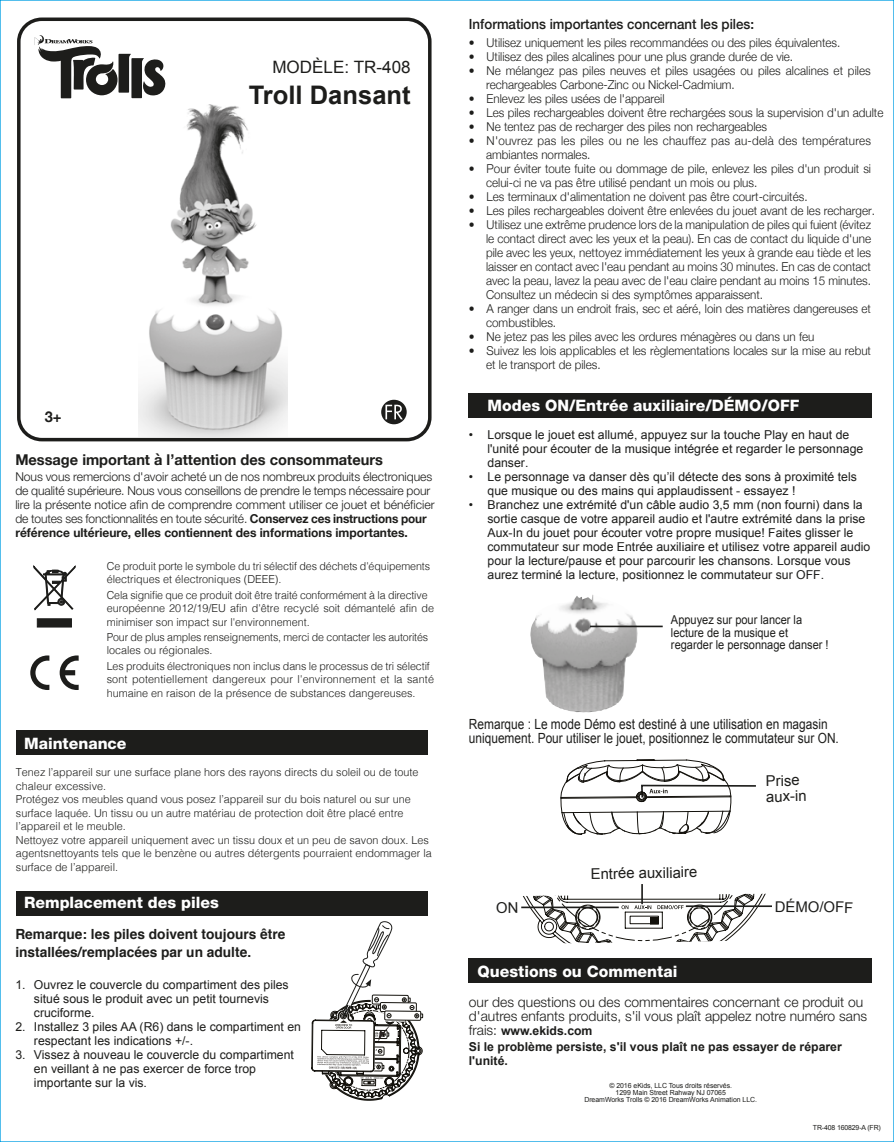
<style>
.page{position:relative;width:894px;height:1142px;background:#fff}
.page>*{position:absolute;margin:0;border:0;box-sizing:border-box;transform-origin:0 0}
.t1{font:700 25.55px "Arial";color:#1d1d1b}
.t2{font:16.97px "Arial";color:#1d1d1b}
.t3{font:800 15.75px "Helvetica Neue";color:#fff}
.t4{font:700 14.88px "Helvetica Neue";color:#1d1d1b}
.t5{font:14.88px/15.8px "Arial";color:#1d1d1b}
.t6{font:14px/14px "Arial";color:#1d1d1b;scale:.85 1}
.t7{font:300 14px/14px "Helvetica Neue";color:#1d1d1b}
.t8{font:700 14px/17.5px "Helvetica";color:#1d1d1b}
.t9{font:500 14px "Helvetica Neue";color:#1d1d1b;scale:.95 1}
.t10{font:300 12.25px/14px "Helvetica Neue";color:#1d1d1b;scale:.95 1}
.t11{font:12.25px/14px "Arial";color:#1d1d1b}
.t12{font:300 12.25px/14px "Helvetica Neue";color:#1d1d1b}
.t13{font:700 12.25px/15.8px "Arial";color:#1d1d1b}
.t14{font:300 12.25px/14px "Helvetica Neue";letter-spacing:.02em;color:#1d1d1b;scale:.95 1}
.t15{font:12.25px/12.2px "Arial";color:#1d1d1b;scale:.9 1}
.t16{font:300 11.03px/13.5px "Helvetica";color:#1d1d1b}
.t17{font:300 11.03px/13.5px "Helvetica";color:#1d1d1b;scale:.96 1}
.t18{font:7px/7px "Arial";letter-spacing:-.005em;color:#1d1d1b;text-align:center}
.s1{font-weight:700}
.s2{font-family:"Helvetica Neue";font-weight:300;font-size:14px}
</style>
<div class="page">
<img style="left:138px;top:104px;width:149px;height:332px">
<div style="left:16px;top:891px;width:411px;height:24px;background:#1d1d1b"></div>
<div style="left:16px;top:730px;width:411px;height:25px;background:#1d1d1b"></div>
<div style="left:469px;top:393px;width:402px;height:25px;background:#1d1d1b"></div>
<div style="left:469px;top:958px;width:402px;height:24px;background:#1d1d1b"></div>
<div style="left:17px;top:18px;width:414px;height:423px;border:4px solid #1d1d1b;border-radius:23px"></div>
<svg style="left:34px;top:35px;width:132px;height:63px"></svg>
<div style="left:37px;top:618px;width:35px;height:9px;background:#1d1d1b;border:1px solid #1d1d1b"></div>
<svg style="left:33px;top:565px;width:42px;height:45px"></svg>
<svg style="left:60px;top:655px;width:19px;height:35px"></svg>
<svg style="left:30px;top:655px;width:19px;height:35px"></svg>
<svg style="left:311px;top:921px;width:112px;height:179px"></svg>
<img style="left:530px;top:595px;width:108px;height:117px">
<svg style="left:560px;top:759px;width:196px;height:76px"></svg>
<hr style="left:590px;top:625px;width:72px;height:2px;background:#1d1d1b">
<div style="left:381px;top:400px;width:25px;height:24px;background:#1d1d1b;border-radius:50%"></div>
<svg style="left:385px;top:404px;width:17px;height:15px"></svg>
<svg style="left:521px;top:884px;width:251px;height:60px"></svg>
<h2 class="t2" style="left:272px;top:56px;width:140px">MODÈLE: TR-408</h2>
<p class="t4" style="left:45px;top:405px;width:18px">3+</p>
<h1 class="t1" style="left:249px;top:78px;width:163px">Troll Dansant</h1>
<p class="t4" style="left:15px;top:448px;width:369px">Message important à l’attention des consommateurs</p>
<p class="t12" style="left:15px;top:469px;width:420px">Nous vous remercions d'avoir acheté un de nos nombreux produits électroniques de qualité supérieure. Nous vous conseillons de prendre le temps nécessaire pour lire la présente notice afin de comprendre comment utiliser ce jouet et bénéficier de toutes ses fonctionnalités en toute sécurité. <span class="s1">Conservez ces instructions pour référence ultérieure, elles contiennent des informations importantes.</span></p>
<p class="t16" style="left:107px;top:558px;width:325px">Ce produit porte le symbole du tri sélectif des déchets d'équipements électriques et électroniques (DEEE).</p>
<p class="t17" style="left:107px;top:587px;width:342px">Cela signifie que ce produit doit être traité conformément à la directive européenne 2012/19/EU afin d'être recyclé soit démantelé afin de minimiser son impact sur l'environnement.</p>
<p class="t17" style="left:107px;top:629px;width:336px">Pour de plus amples renseignements, merci de contacter les autorités locales ou régionales.</p>
<p class="t16" style="left:107px;top:658px;width:329px">Les produits électroniques non inclus dans le processus de tri sélectif sont potentiellement dangereux pour l'environnement et la santé humaine en raison de la présence de substances dangereuses.</p>
<p class="t3" style="left:24px;top:734px;width:104px">Maintenance</p>
<p class="t16" style="left:16px;top:765px;width:417px">Tenez l’appareil sur une surface plane hors des rayons directs du soleil ou de toute chaleur excessive.<br>Protégez vos meubles quand vous posez l’appareil sur du bois naturel ou sur une surface laquée. Un tissu ou un autre matériau de protection doit être placé entre l’appareil et le meuble.<br>Nettoyez votre appareil uniquement avec un tissu doux et un peu de savon doux. Les agentsnettoyants tels que le benzène ou autres détergents pourraient endommager la surface de l’appareil.</p>
<p class="t3" style="left:24px;top:892px;width:196px">Remplacement des piles</p>
<p class="t8" style="left:15px;top:925px;width:271px">Remarque: les piles doivent toujours être installées/remplacées par un adulte.</p>
<p class="t11" style="left:34px;top:977px;width:256px;text-indent:-19px">1. Ouvrez le couvercle du compartiment des piles situé sous le produit avec un petit tournevis cruciforme.</p>
<p class="t11" style="left:34px;top:1019px;width:268px;text-indent:-19px">2. Installez 3 piles AA (R6) dans le compartiment en respectant les indications +/-.</p>
<p class="t11" style="left:34px;top:1047px;width:261px;text-indent:-19px">3. Vissez à nouveau le couvercle du compartiment en veillant à ne pas exercer de force trop importante sur la vis.</p>
<p class="t9" style="left:469px;top:13px;width:302px">Informations importantes concernant les piles:</p>
<p class="t10" style="left:469px;top:35px;width:392px">• Utilisez uniquement les piles recommandées ou des piles équivalentes.</p>
<p class="t10" style="left:469px;top:49px;width:343px">• Utilisez des piles alcalines pour une plus grande durée de vie.</p>
<p class="t10" style="left:486px;top:63px;width:406px;text-indent:-17px">• Ne mélangez pas piles neuves et piles usagées ou piles alcalines et piles rechargeables Carbone-Zinc ou Nickel-Cadmium.</p>
<p class="t10" style="left:469px;top:91px;width:207px">• Enlevez les piles usées de l'appareil</p>
<p class="t10" style="left:469px;top:105px;width:437px">• Les piles rechargeables doivent être rechargées sous la supervision d'un adulte</p>
<p class="t10" style="left:469px;top:119px;width:315px">• Ne tentez pas de recharger des piles non rechargeables</p>
<p class="t14" style="left:486px;top:133px;width:406px;text-indent:-17px">• N'ouvrez pas les piles ou ne les chauffez pas au-delà des températures ambiantes normales.</p>
<p class="t10" style="left:486px;top:161px;width:406px;text-indent:-17px">• Pour éviter toute fuite ou dommage de pile, enlevez les piles d'un produit si celui-ci ne va pas être utilisé pendant un mois ou plus.</p>
<p class="t10" style="left:469px;top:189px;width:358px">• Les terminaux d'alimentation ne doivent pas être court-circuités.</p>
<p class="t10" style="left:469px;top:203px;width:429px">• Les piles rechargeables doivent être enlevées du jouet avant de les recharger.</p>
<p class="t10" style="left:486px;top:217px;width:406px;text-align:justify;text-indent:-17px">• Utilisez une extrême prudence lors de la manipulation de piles qui fuient (évitez le contact direct avec les yeux et la peau). En cas de contact du liquide d'une pile avec les yeux, nettoyez immédiatement les yeux à grande eau tiède et les laisser en contact avec l'eau pendant au moins 30 minutes. En cas de contact avec la peau, lavez la peau avec de l'eau claire pendant au moins 15 minutes.<br>Consultez un médecin si des symptômes apparaissent.</p>
<p class="t10" style="left:486px;top:301px;width:406px;text-indent:-17px">• A ranger dans un endroit frais, sec et aéré, loin des matières dangereuses et combustibles.</p>
<p class="t10" style="left:469px;top:329px;width:365px">• Ne jetez pas les piles avec les ordures ménagères ou dans un feu</p>
<p class="t10" style="left:486px;top:343px;width:406px;text-indent:-17px">• Suivez les lois applicables et les règlementations locales sur la mise au rebut et le transport de piles.</p>
<p class="t3" style="left:487px;top:395px;width:313px">Modes ON/Entrée auxiliaire/DÉMO/OFF</p>
<p class="t11" style="left:487px;top:427px;width:377px;text-indent:-19px">• Lorsque le jouet est allumé, appuyez sur la touche Play en haut de l'unité pour écouter de la musique intégrée et regarder le personnage danser.</p>
<p class="t11" style="left:487px;top:469px;width:371px;text-indent:-19px">• Le personnage va danser dès qu’il détecte des sons à proximité tels que musique ou des mains qui applaudissent - essayez !</p>
<p class="t11" style="left:487px;top:497px;width:384px;text-indent:-19px">• Branchez une extrémité d'un câble audio 3,5 mm (non fourni) dans la sortie casque de votre appareil audio et l'autre extrémité dans la prise Aux-In du jouet pour écouter votre propre musique! Faites glisser le commutateur sur mode Entrée auxiliaire et utilisez votre appareil audio pour la lecture/pause et pour parcourir les chansons. Lorsque vous aurez terminé la lecture, positionnez le commutateur sur OFF.</p>
<p class="t15" style="left:670px;top:614px;width:176px">Appuyez sur pour lancer la lecture de la musique et regarder le personnage danser !</p>
<p class="t6" style="left:469px;top:717px;width:436px">Remarque : Le mode Démo est destiné à une utilisation en magasin uniquement. Pour utiliser le jouet, positionnez le commutateur sur ON.</p>
<p class="t5" style="left:590px;top:865px;width:108px;rotate:-1deg">Entrée auxiliaire</p>
<p class="t5" style="left:765px;top:773px;width:42px;rotate:-1deg">Prise aux-in</p>
<p class="t5" style="left:774px;top:898px;width:80px;rotate:1deg">DÉMO/OFF</p>
<p class="t3" style="left:477px;top:962px;width:201px">Questions ou Commentai</p>
<p class="t7" style="left:469px;top:994px;width:399px">our des questions ou des commentaires concernant ce produit ou d'autres enfants produits, s'il vous plaît appelez notre numéro sans</p>
<p class="t13" style="left:469px;top:1023px;width:374px"><span class="s2">frais:</span> www.ekids.com<br>Si le problème persiste, s'il vous plaît ne pas essayer de réparer</p>
<p class="t13" style="left:469px;top:1052px;width:40px">l'unité.</p>
<p class="t18" style="left:584px;top:1081px;width:174px">© 2016 eKids, LLC Tous droits réservés.<br>1299 Main Street Rahway NJ 07065<br>DreamWorks Trolls © 2016 DreamWorks Animation LLC.</p>
<p class="t18" style="left:812px;top:1123px;width:69px">TR-408 160829-A (FR)</p>
</div>
